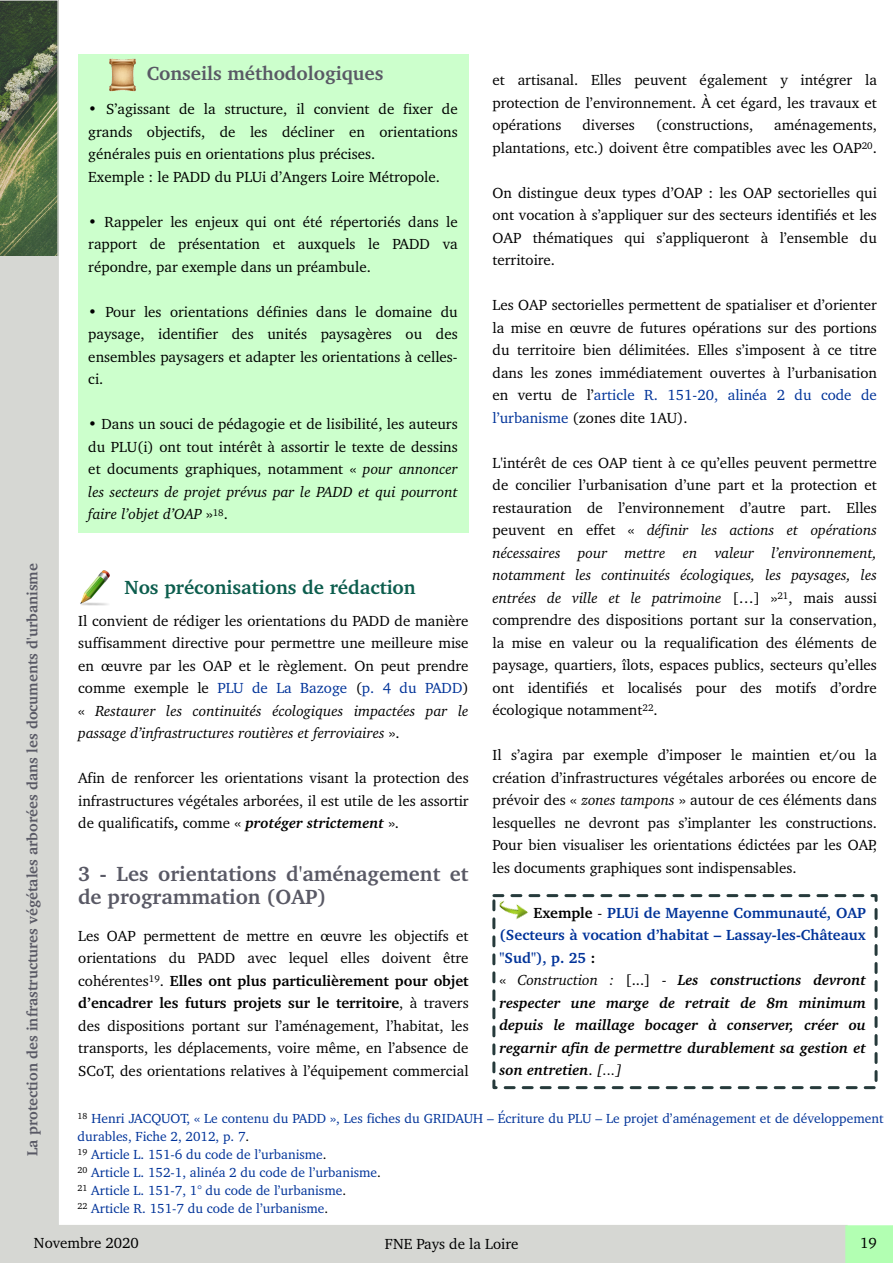
<style>
.page{position:relative;width:893px;height:1263px;background:#fff}
.page>*{position:absolute;margin:0;border:0;box-sizing:border-box;transform-origin:0 0}
.t1{font:700 21px/22.5px "Charter BT";color:#595965}
.t2{font:700 19.5px "Charter BT";color:#0c5d4d}
.t3{font:700 19.5px "Charter BT";color:#595965}
.t4{font:15px/22.5px "Charter BT";color:#000;text-align:justify}
.t5{font:italic 700 15px/22.5px "Charter BT";color:#000}
.t6{font:700 15px "Charter BT";color:#595965}
.t7{font:13.5px/18px "Charter BT";color:#039}
.s1{font-style:italic}
.s2{color:#039}
.s3{font-weight:700}
.s4{font-weight:700;font-style:italic}
.s5{font-style:normal}
.s6{font-weight:400;font-style:normal}
.s7{font-style:normal;color:#039}
.s8{font-weight:400}
.s9{color:#000}
</style>
<div class="page">
<svg style="left:0;top:0;width:59px;height:1263px;background:#bdc1b7"></svg>
<img style="left:499px;top:900px;width:29px;height:20px">
<div style="left:79px;top:54px;width:390px;height:478px;background:#cfc"></div>
<img style="left:109px;top:58px;width:27px;height:34px">
<img style="left:80px;top:571px;width:30px;height:35px">
<div style="left:492px;top:894px;width:386px;height:195px;border:3px dashed #263a3b"></div>
<div style="left:56px;top:1225px;width:837px;height:38px;background:#d6d7d3"></div>
<p class="t6" style="left:26px;top:1156px;width:594px;rotate:-90deg">La protection des infrastructures végétales arborées dans les documents d'urbanisme</p>
<h2 class="t3" style="left:147px;top:66px;width:238px">Conseils méthodologiques</h2>
<p class="t4" style="left:88px;top:99px;width:371px;text-align:left">• S’agissant de la structure, il convient de fixer de grands objectifs, de les décliner en orientations générales puis en orientations plus précises.<br>Exemple : le PADD du PLUi d’Angers Loire Métropole.</p>
<p class="t4" style="left:88px;top:212px;width:371px">• Rappeler les enjeux qui ont été répertoriés dans le rapport de présentation et auxquels le PADD va répondre, par exemple dans un préambule.</p>
<p class="t4" style="left:88px;top:302px;width:371px">• Pour les orientations définies dans le domaine du paysage, identifier des unités paysagères ou des ensembles paysagers et adapter les orientations à celles&shy;ci.</p>
<p class="t4" style="left:88px;top:414px;width:371px">• Dans un souci de pédagogie et de lisibilité, les auteurs du PLU(i) ont tout intérêt à assortir le texte de dessins et documents graphiques, notamment « <span class="s1">pour annoncer les secteurs de projet prévus par le PADD et qui pourront faire l’objet d’OAP</span> »<sup>18</sup>.</p>
<h2 class="t2" style="left:124px;top:579px;width:293px">Nos préconisations de rédaction</h2>
<p class="t4" style="left:78px;top:610px;width:392px">Il convient de rédiger les orientations du PADD de manière suffisamment directive pour permettre une meilleure mise en œuvre par les OAP et le règlement. On peut prendre comme exemple le <span class="s2">PLU de La Bazoge</span> (<span class="s2">p. 4 du PADD</span>) « <span class="s1">Restaurer les continuités écologiques impactées par le passage d’infrastructures routières et ferroviaires</span> ».</p>
<p class="t4" style="left:78px;top:768px;width:392px">Afin de renforcer les orientations visant la protection des infrastructures végétales arborées, il est utile de les assortir de qualificatifs<span class="s3">,</span> comme « <span class="s4">protéger strictement</span> ».</p>
<h1 class="t1" style="left:78px;top:864px;width:392px">3 - Les orientations d'aménagement et de programmation (OAP)</h1>
<p class="t4" style="left:78px;top:925px;width:392px">Les OAP permettent de mettre en œuvre les objectifs et orientations du PADD avec lequel elles doivent être cohérentes<sup>19</sup>. <span class="s3">Elles ont plus particulièrement pour objet d’encadrer les futurs projets sur le territoire</span>, à travers des dispositions portant sur l’aménagement, l’habitat, les transports, les déplacements, voire même, en l’absence de SCoT, des orientations relatives à l’équipement commercial</p>
<p class="t4" style="left:493px;top:70px;width:386px">et artisanal. Elles peuvent également y intégrer la protection de l’environnement. À cet égard, les travaux et opérations</p>
<p class="t4" style="left:493px;top:115px;width:386px;text-align:right">aménagements,<br>plantations, etc.) doivent être compatibles avec les OAP<sup>20</sup>.</p>
<p class="t4" style="left:493px;top:182px;width:386px">On distingue deux types d’OAP : les OAP sectorielles qui ont vocation à s’appliquer sur des secteurs identifiés et les OAP thématiques qui s’appliqueront à l’ensemble du territoire.</p>
<p class="t4" style="left:493px;top:295px;width:386px">Les OAP sectorielles permettent de spatialiser et d’orienter la mise en œuvre de futures opérations sur des portions du territoire bien délimitées. Elles s’imposent à ce titre dans les zones immédiatement ouvertes à l’urbanisation en vertu de l’<span class="s2">article R. 151-20, alinéa 2 du code de l’urbanisme</span> (zones dite 1AU).</p>
<p class="t4" style="left:493px;top:452px;width:386px">L'intérêt de ces OAP tient à ce qu’elles peuvent permettre de concilier l’urbanisation d’une part et la protection et restauration de l’environnement d’autre part. Elles peuvent en effet « <span class="s1">définir les actions et opérations nécessaires pour mettre en valeur l’environnement, notamment les continuités écologiques, les paysages, les entrées de ville et le patrimoine</span> […] »<sup>21</sup>, mais aussi comprendre des dispositions portant sur la conservation, la mise en valeur ou la requalification des éléments de paysage, quartiers, îlots, espaces publics, secteurs qu’elles ont identifiés et localisés pour des motifs d’ordre écologique notamment<sup>22</sup>.</p>
<p class="t4" style="left:493px;top:745px;width:386px">Il s’agira par exemple d’imposer le maintien et/ou la création d’infrastructures végétales arborées ou encore de prévoir des « <span class="s1">zones tampons</span> » autour de ces éléments dans lesquelles ne devront pas s’implanter les constructions.<br>Pour bien visualiser les orientations édictées par les OAP, les documents graphiques sont indispensables.</p>
<p class="t4" style="left:582px;top:115px;width:54px">diverses</p>
<p class="t4" style="left:656px;top:115px;width:99px">(constructions,</p>
<p class="t5" style="left:500px;top:902px;width:368px;text-indent:34px"><span class="s5">Exemple</span> <span class="s6">-</span> <span class="s7">PLUi de Mayenne Communauté, OAP (Secteurs à vocation d’habitat – Lassay-les-Châteaux "Sud"), p. 25</span> <span class="s5">:<br></span><span class="s6">«</span> <span class="s8">Construction :</span> <span class="s6">[...] -</span> Les constructions devront respecter une marge de retrait de 8m minimum depuis le maillage bocager à conserver, créer ou regarnir afin de permettre durablement sa gestion et son entretien<span class="s6">.</span> <span class="s8">[...]</span></p>
<p class="t7" style="left:78px;top:1110px;width:807px"><sup>18</sup> Henri JACQUOT, « Le contenu du PADD », Les fiches du GRIDAUH – Écriture du PLU – Le projet d’aménagement et de développement durables, Fiche 2, 2012, p. 7<span class="s9">.<br></span><sup>19</sup> Article L. 151-6 du code de l’urbanisme<span class="s9">.<br></span><sup>20</sup> Article L. 152-1, alinéa 2 du code de l’urbanisme<span class="s9">.<br></span><sup>21</sup> Article L. 151-7, 1° du code de l’urbanisme<span class="s9">.<br></span><sup>22</sup> Article R. 151-7 du code de l’urbanisme<span class="s9">.</span></p>
<p class="t4" style="left:34px;top:1232px;width:106px">Novembre 2020</p>
<p class="t4" style="left:385px;top:1234px;width:135px">FNE Pays de la Loire</p>
<p class="t4" style="left:860px;top:1233px;width:18px">19</p>
</div>
